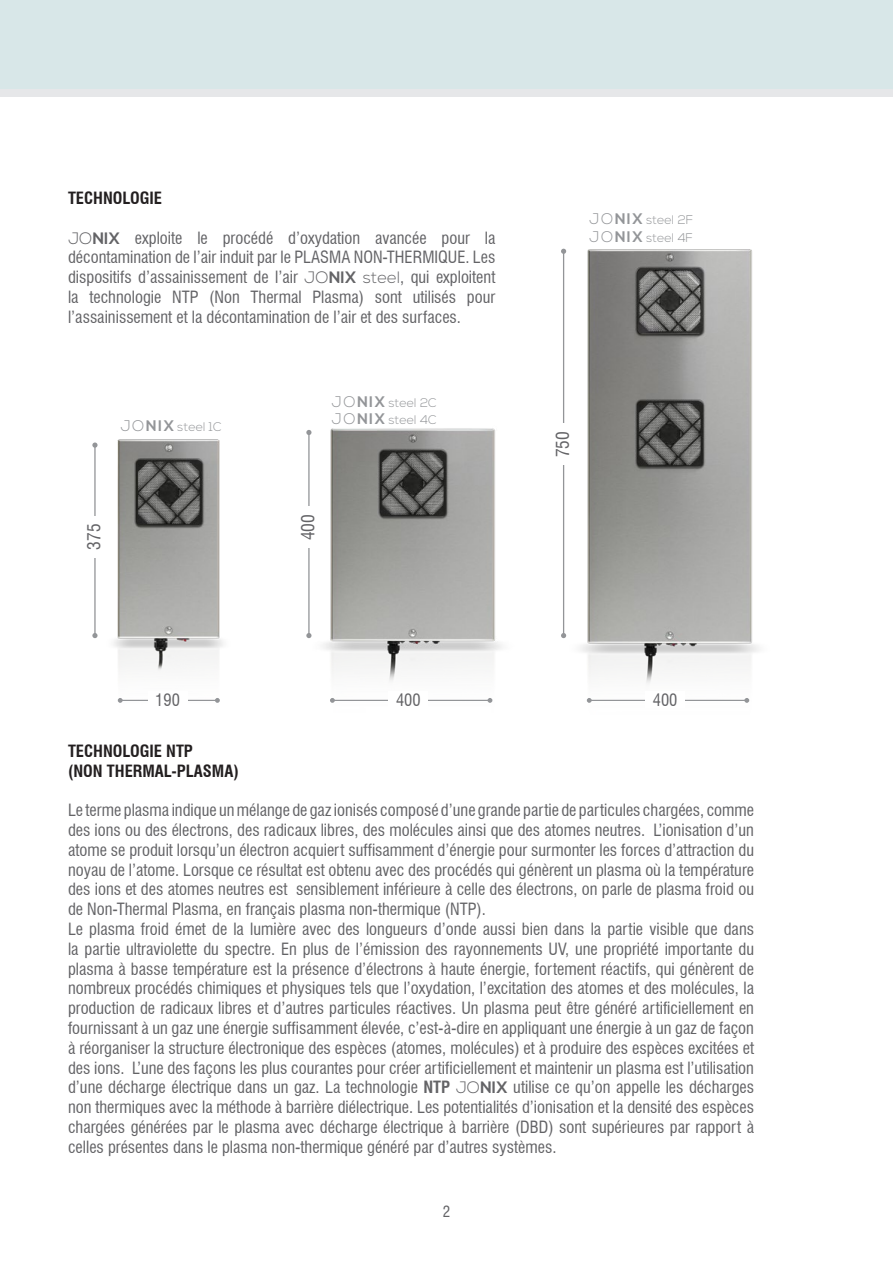
<style>
.page{position:relative;width:893px;height:1263px;background:#fff}
.page>*{position:absolute;margin:0;border:0;box-sizing:border-box;transform-origin:0 0}
.t1{font:condensed 17.55px "Swiss 721 BT";color:#636366}
.t2{font:condensed 16.5px/19.8px "Swiss 721 BT";color:#636366;text-align:justify}
.t3{font:700 condensed 16.5px "Swiss 721 BT";color:#231f20}
.t4{font:condensed 15px "Swiss 721 BT";color:#636366}
.t5{font:300 12.45px "Nexa";color:#939598}
.s1{font-family:"Nexa";font-weight:300;font-stretch:normal}
.s2{font-family:"Nexa";font-weight:700;font-stretch:normal}
.s3{font-size:15.3px}
.s4{font-weight:700;font-size:15.3px}
.s5{font-weight:700}
</style>
<div class="page">
<img style="left:563px;top:248px;width:196px;height:453px">
<img style="left:308px;top:428px;width:194px;height:274px">
<img style="left:113px;top:439px;width:110px;height:262px">
<hr style="left:120px;top:700px;width:97px;height:1px;background:#939598">
<svg style="left:215px;top:698px;width:5px;height:5px"></svg>
<svg style="left:118px;top:698px;width:5px;height:5px"></svg>
<div style="left:148px;top:691px;width:39px;height:16px;background:#fff"></div>
<hr style="left:332px;top:700px;width:158px;height:1px;background:#939598">
<svg style="left:488px;top:698px;width:4px;height:5px"></svg>
<svg style="left:330px;top:698px;width:5px;height:5px"></svg>
<div style="left:389px;top:691px;width:39px;height:16px;background:#fff"></div>
<hr style="left:589px;top:700px;width:158px;height:1px;background:#939598">
<svg style="left:744px;top:698px;width:5px;height:5px"></svg>
<svg style="left:587px;top:698px;width:5px;height:5px"></svg>
<div style="left:645px;top:691px;width:40px;height:16px;background:#fff"></div>
<hr style="left:94px;top:445px;width:2px;height:190px;background:#939598">
<svg style="left:92px;top:442px;width:6px;height:6px"></svg>
<svg style="left:92px;top:633px;width:6px;height:5px"></svg>
<div style="left:85px;top:516px;width:18px;height:41px;background:#fff"></div>
<hr style="left:308px;top:432px;width:2px;height:203px;background:#939598">
<svg style="left:306px;top:430px;width:5px;height:5px"></svg>
<svg style="left:306px;top:633px;width:5px;height:5px"></svg>
<div style="left:299px;top:506px;width:17px;height:42px;background:#fff"></div>
<hr style="left:563px;top:251px;width:1px;height:384px;background:#939598">
<svg style="left:561px;top:249px;width:5px;height:5px"></svg>
<svg style="left:561px;top:633px;width:5px;height:5px"></svg>
<div style="left:554px;top:423px;width:17px;height:42px;background:#fff"></div>
<div style="left:0;top:0;width:893px;height:89px;background:#d8e7e8"></div>
<div style="left:0;top:89px;width:893px;height:8px;background:#e6e7e9"></div>
<p class="t3" style="left:68px;top:188px;width:96px">TECHNOLOGIE</p>
<p class="t2" style="left:68px;top:228px;width:429px"><span class="s1">JO</span><span class="s2">NIX</span> exploite le procédé d’oxydation avancée pour la décontamination de l’air induit par le PLASMA NON-THERMIQUE. Les dispositifs d’assainissement de l’air <span class="s1">JO</span><span class="s2">NIX</span> <span class="s1">steel</span>, qui exploitent la technologie NTP (Non Thermal Plasma) sont utilisés pour l’assainissement et la décontamination de l’air et des surfaces.</p>
<p class="t5" style="left:120px;top:420px;width:102px"><span class="s3">JO</span><span class="s4">NIX</span> steel 1C</p>
<p class="t5" style="left:332px;top:395px;width:107px"><span class="s3">JO</span><span class="s4">NIX</span> steel 2C</p>
<p class="t5" style="left:332px;top:413px;width:106px"><span class="s3">JO</span><span class="s4">NIX</span> steel 4C</p>
<p class="t1" style="left:84px;top:550px;width:28px;rotate:-90deg">375</p>
<p class="t1" style="left:297px;top:540px;width:28px;rotate:-90deg">400</p>
<p class="t5" style="left:589px;top:213px;width:106px"><span class="s3">JO</span><span class="s4">NIX</span> steel 2F</p>
<p class="t5" style="left:589px;top:230px;width:105px"><span class="s3">JO</span><span class="s4">NIX</span> steel 4F</p>
<p class="t1" style="left:552px;top:457px;width:28px;rotate:-90deg">750</p>
<p class="t2" style="left:155px;top:690px;width:26px">190</p>
<p class="t2" style="left:396px;top:690px;width:26px">400</p>
<p class="t2" style="left:653px;top:690px;width:26px">400</p>
<p class="t3" style="left:68px;top:741px;width:126px">TECHNOLOGIE NTP</p>
<p class="t3" style="left:68px;top:761px;width:172px">(NON THERMAL-PLASMA)</p>
<p class="t2" style="left:68px;top:800px;width:688px">Le terme plasma indique un mélange de gaz ionisés composé d’une grande partie de particules chargées, comme des ions ou des électrons, des radicaux libres, des molécules ainsi que des atomes neutres. L’ionisation d’un atome se produit lorsqu’un électron acquiert suffisamment d’énergie pour surmonter les forces d’attraction du noyau de l’atome. Lorsque ce résultat est obtenu avec des procédés qui génèrent un plasma où la température des ions et des atomes neutres est sensiblement inférieure à celle des électrons, on parle de plasma froid ou de Non-Thermal Plasma, en français plasma non-thermique (NTP).</p>
<p class="t2" style="left:68px;top:919px;width:688px">Le plasma froid émet de la lumière avec des longueurs d’onde aussi bien dans la partie visible que dans la partie ultraviolette du spectre. En plus de l’émission des rayonnements UV, une propriété importante du plasma à basse température est la présence d’électrons à haute énergie, fortement réactifs, qui génèrent de nombreux procédés chimiques et physiques tels que l’oxydation, l’excitation des atomes et des molécules, la production de radicaux libres et d’autres particules réactives. Un plasma peut être généré artificiellement en fournissant à un gaz une énergie suffisamment élevée, c’est-à-dire en appliquant une énergie à un gaz de façon à réorganiser la structure électronique des espèces (atomes, molécules) et à produire des espèces excitées et des ions. L’une des façons les plus courantes pour créer artificiellement et maintenir un plasma est l’utilisation d’une décharge électrique dans un gaz. La technologie <span class="s5">NTP</span> <span class="s1">JO</span><span class="s2">NIX</span> utilise ce qu’on appelle les décharges non thermiques avec la méthode à barrière diélectrique. Les potentialités d’ionisation et la densité des espèces chargées générées par le plasma avec décharge électrique à barrière (DBD) sont supérieures par rapport à celles présentes dans le plasma non-thermique généré par d’autres systèmes.</p>
<p class="t4" style="left:443px;top:1202px;width:9px">2</p>
</div>
